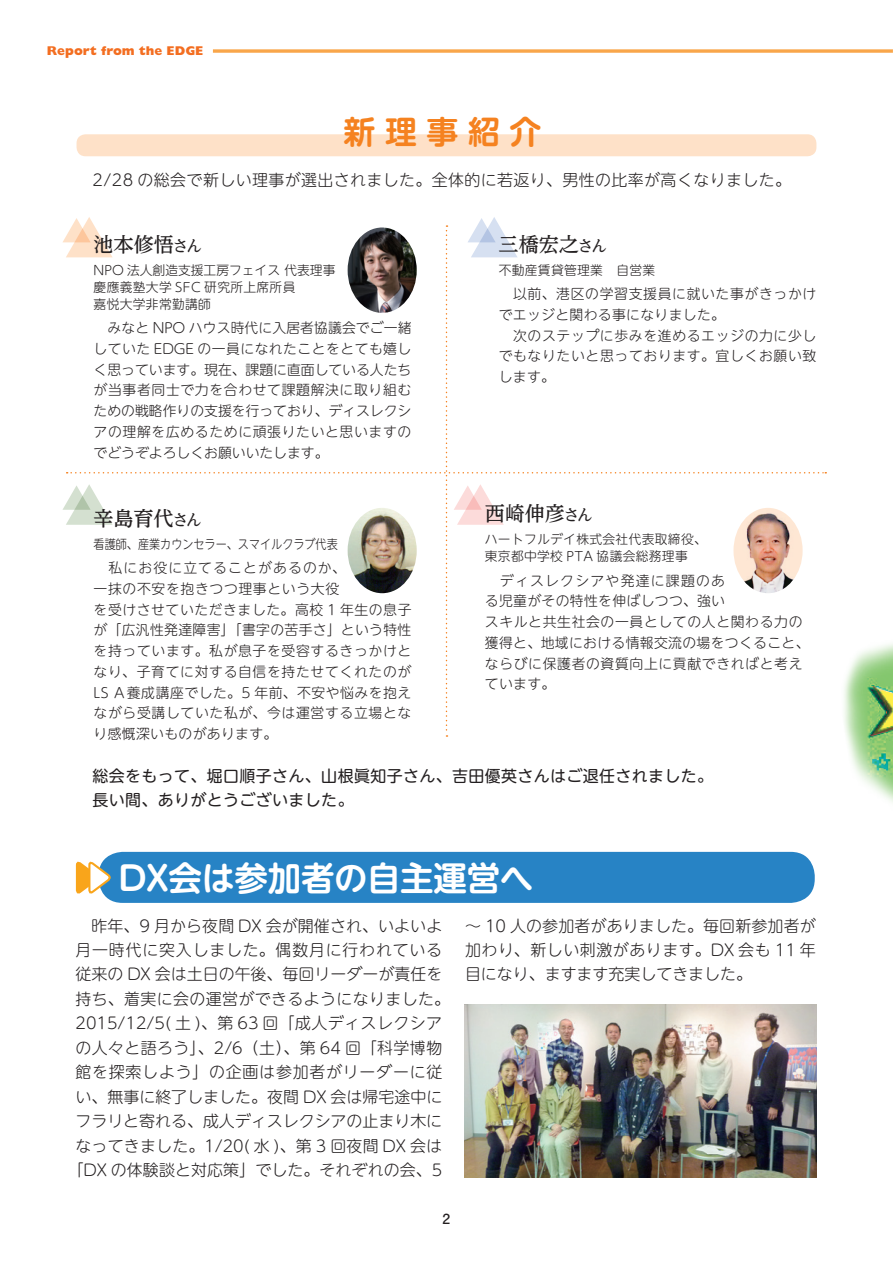
<style>
.page{position:relative;width:893px;height:1263px;background:#fff}
.page>*{position:absolute;margin:0;border:0;box-sizing:border-box;transform-origin:0 0}
.t1{font:700 33.45px "UD Shin M Go Pro De";letter-spacing:-.01em;color:#fff}
.t2{font:700 31.95px "UD Shin M Go Pro De";letter-spacing:.3em;color:#f58220}
.t3{font:500 20.25px "UD Reimin Pro";letter-spacing:-.005em;color:#231f20}
.t4{font:300 15.9px/24.5px "UD Shin M Go Pro";letter-spacing:.015em;color:#231f20;text-align:center}
.t5{font:15.9px/24.5px "UD Shin M Go Pro";letter-spacing:.025em;color:#231f20}
.t6{font:300 13.8px/20.7px "UD Shin M Go Pro";letter-spacing:.045em;color:#231f20}
.t7{font:700 13.8px "Futo Go B101 Pro";color:#231f20}
.t8{font:300 12.75px/17px "UD Shin M Go Pro";letter-spacing:.025em;color:#231f20}
.t9{font:300 12.75px "UD Shin M Go Pro";color:#231f20;scale:.87 1}
.t10{font:800 12.75px "Gill Sans Std";color:#f36e21}
.s1{font-size:15.9px}
</style>
<div class="page">
<img style="left:844px;top:644px;width:49px;height:158px">
<svg style="left:213px;top:49px;width:680px;height:4px;background:#f9b364"></svg>
<div style="left:77px;top:134px;width:739px;height:22px;background:#fee1c8;border-radius:9px"></div>
<div style="left:99px;top:852px;width:716px;height:51px;background:#2783c5;border-radius:24px"></div>
<svg style="left:75px;top:861px;width:36px;height:33px"></svg>
<svg style="left:62px;top:217px;width:764px;height:520px"></svg>
<img style="left:348px;top:227px;width:69px;height:86px">
<img style="left:348px;top:508px;width:69px;height:85px">
<img style="left:733px;top:508px;width:70px;height:85px">
<img style="left:464px;top:1005px;width:352px;height:173px">
<p class="t10" style="left:47px;top:43px;width:158px">Report from the EDGE</p>
<h2 class="t2" style="left:344px;top:105px;width:199px">新理事紹介</h2>
<p class="t4" style="left:92px;top:167px;width:700px">2/28 の総会で新しい理事が選出されました。全体的に若返り、男性の比率が高くなりました。</p>
<h3 class="t3" style="left:94px;top:227px;width:110px">池本修悟<span class="s1">さん</span></h3>
<p class="t8" style="left:94px;top:261px;width:243px">NPO 法人創造支援工房フェイス 代表理事慶應義塾大学 SFC 研究所上席所員<br>嘉悦大学非常勤講師</p>
<p class="t6" style="left:94px;top:317px;width:319px;text-align:justify">　みなと NPO ハウス時代に入居者協議会でご一緒していた EDGE の一員になれたことをとても嬉しく思っています。現在、課題に直面している人たちが当事者同士で力を合わせて課題解決に取り組むための戦略作りの支援を行っており、ディスレクシアの理解を広めるために頑張りたいと思いますのでどうぞよろしくお願いいたします。</p>
<h3 class="t3" style="left:94px;top:501px;width:110px">辛島育代<span class="s1">さん</span></h3>
<p class="t9" style="left:94px;top:534px;width:282px">看護師、産業カウンセラー、スマイルクラブ代表</p>
<p class="t6" style="left:94px;top:557px;width:319px">　私にお役に立てることがあるのか、<br>一抹の不安を抱きつつ理事という大役<br>を受けさせていただきました。高校 1 年生の息子が「広汎性発達障害」「書字の苦手さ」という特性を持っています。私が息子を受容するきっかけとなり、子育てに対する自信を持たせてくれたのが<br>LS Ａ養成講座でした。5 年前、不安や悩みを抱えながら受講していた私が、今は運営する立場となり感慨深いものがあります。</p>
<h3 class="t3" style="left:499px;top:227px;width:110px">三橋宏之<span class="s1">さん</span></h3>
<p class="t8" style="left:499px;top:261px;width:158px">不動産賃貸管理業　自営業</p>
<p class="t6" style="left:499px;top:283px;width:319px">　以前、港区の学習支援員に就いた事がきっかけでエッジと関わる事になりました。<br>　次のステップに歩みを進めるエッジの力に少しでもなりたいと思っております。宜しくお願い致します。</p>
<h3 class="t3" style="left:485px;top:497px;width:110px">西崎伸彦<span class="s1">さん</span></h3>
<p class="t8" style="left:485px;top:530px;width:223px">ハートフルデイ株式会社代表取締役、東京都中学校 PTA 協議会総務理事</p>
<p class="t6" style="left:485px;top:569px;width:326px">　ディスレクシアや発達に課題のあ<br>る児童がその特性を伸ばしつつ、強い<br>スキルと共生社会の一員としての人と関わる力の獲得と、地域における情報交流の場をつくること、ならびに保護者の資質向上に貢献できればと考えています。</p>
<p class="t5" style="left:92px;top:762px;width:622px">総会をもって、堀口順子さん、山根眞知子さん、吉田優英さんはご退任されました。長い間、ありがとうございました。</p>
<h1 class="t1" style="left:118px;top:851px;width:416px">DX会は参加者の自主運営へ</h1>
<p class="t4" style="left:68px;top:912px;width:384px">　昨年、9 月から夜間 DX 会が開催され、いよいよ月一時代に突入しました。偶数月に行われている従来の DX 会は土日の午後、毎回リーダーが責任を持ち、着実に会の運営ができるようになりました。<br>2015/12/5( 土 )、第 63 回「成人ディスレクシアの人々と語ろう」、2/6（土）、第 64 回「科学博物館を探索しよう」の企画は参加者がリーダーに従い、無事に終了しました。夜間 DX 会は帰宅途中にフラリと寄れる、成人ディスレクシアの止まり木になってきました。1/20( 水 )、第 3 回夜間 DX 会は「DX の体験談と対応策」でした。それぞれの会、5</p>
<p class="t4" style="left:465px;top:912px;width:352px;text-align:justify">～ 10 人の参加者がありました。毎回新参加者が加わり、新しい刺激があります。DX 会も 11 年目になり、ますます充実してきました。</p>
<p class="t7" style="left:443px;top:1208px;width:9px">2</p>
</div>
